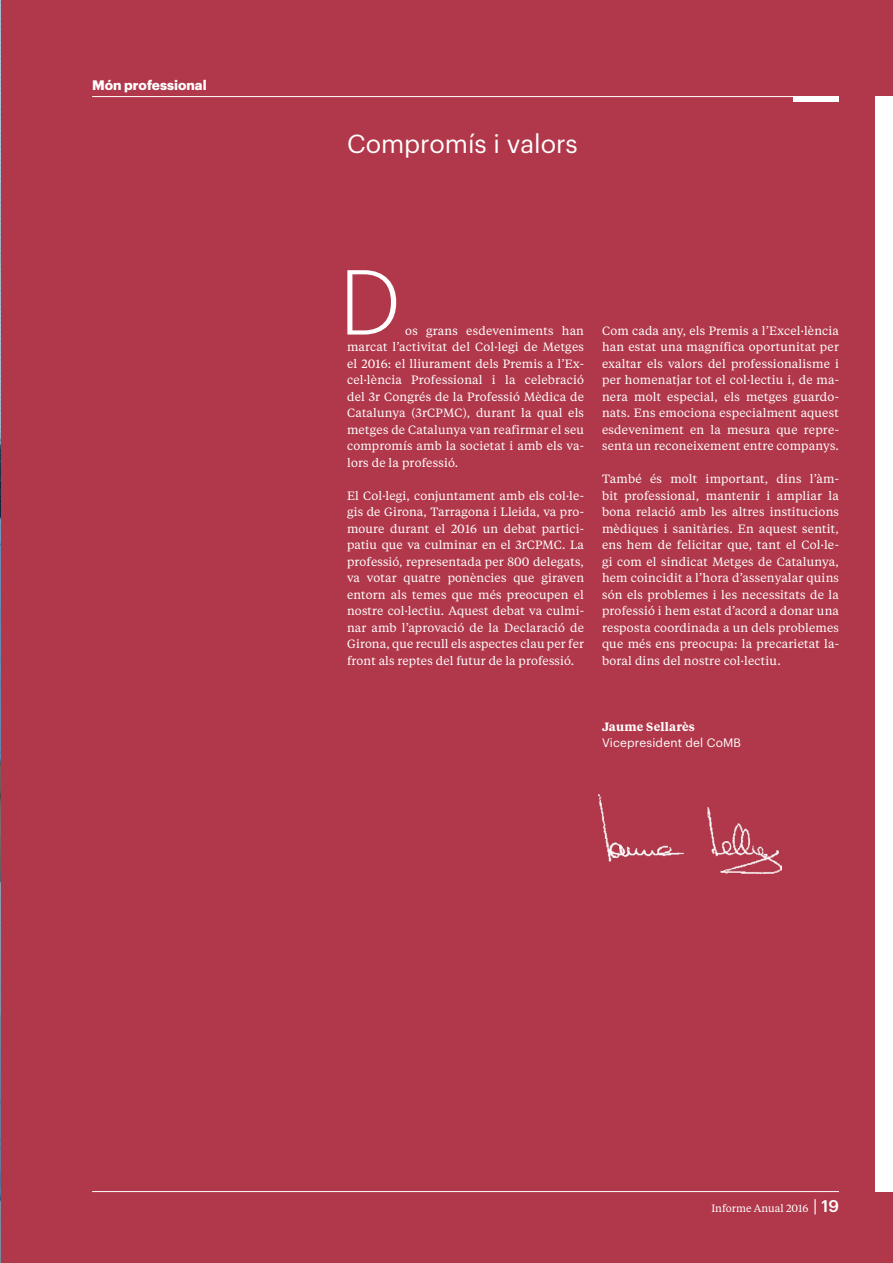
<style>
.page{position:relative;width:893px;height:1263px;background:#b1374a}
.page>*{position:absolute;margin:0;border:0;box-sizing:border-box;transform-origin:0 0}
.t1{font:300 90px "Graphik";color:#fff}
.t2{font:25.5px "Graphik";color:#fff}
.t3{font:700 13.5px "Graphik";color:#fff}
.t4{font:12px/16.5px "Tiempos Text";letter-spacing:.015em;color:#fff;text-align:justify}
.t5{font:12px "Graphik";letter-spacing:.015em;color:#fff}
.t6{font:600 12px "Tiempos Text";letter-spacing:.015em;color:#fff}
.t7{font:10.5px "Tiempos Text";color:#fff}
.s1{font-family:"Graphik";font-size:16.5px}
.s2{font-family:"Graphik";font-weight:500;font-size:16.5px}
</style>
<div class="page">
<svg style="left:0;top:0;width:1px;height:1263px"></svg>
<hr style="left:92px;top:96px;width:747px;height:1px;background:#fff">
<div style="left:793px;top:97px;width:46px;height:5px;background:#fff"></div>
<hr style="left:92px;top:1191px;width:747px;height:1px;background:#fff">
<div style="left:876px;top:96px;width:17px;height:1095px;background:#fff"></div>
<img style="left:598px;top:795px;width:184px;height:79px">
<p class="t3" style="left:92px;top:74px;width:116px">Món professional</p>
<h2 class="t2" style="left:347px;top:125px;width:232px">Compromís i valors</h2>
<h1 class="t1" style="left:339px;top:236px;width:63px">D</h1>
<p class="t4" style="left:347px;top:321px;width:238px;text-indent:58px">os grans esdeveniments han marcat l’activitat del Col·legi de Metges el 2016: el lliurament dels Premis a l’Ex&shy;cel·lència Professional i la celebració del 3r Congrés de la Professió Mèdica de Catalunya (3rCPMC), durant la qual els metges de Catalunya van reafirmar el seu compromís amb la societat i amb els va&shy;lors de la professió.</p>
<p class="t4" style="left:347px;top:486px;width:238px">El Col·legi, conjuntament amb els col·le&shy;gis de Girona, Tarragona i Lleida, va pro&shy;moure durant el 2016 un debat partici&shy;patiu que va culminar en el 3rCPMC. La professió, representada per 800 delegats, va votar quatre ponències que giraven entorn als temes que més preocupen el nostre col·lectiu. Aquest debat va culmi&shy;nar amb l’aprovació de la Declaració de Girona, que recull els aspectes clau per fer front als reptes del futur de la professió.</p>
<p class="t4" style="left:602px;top:321px;width:238px">Com cada any, els Premis a l’Excel·lència han estat una magnífica oportunitat per exaltar els valors del professionalisme i per homenatjar tot el col·lectiu i, de ma&shy;nera molt especial, els metges guardo&shy;nats. Ens emociona especialment aquest esdeveniment en la mesura que repre&shy;senta un reconeixement entre companys.</p>
<p class="t4" style="left:602px;top:470px;width:238px">També és molt important, dins l’àm&shy;bit professional, mantenir i ampliar la bona relació amb les altres institucions mèdiques i sanitàries. En aquest sentit, ens hem de felicitar que, tant el Col·le&shy;gi com el sindicat Metges de Catalunya, hem coincidit a l’hora d’assenyalar quins són els problemes i les necessitats de la professió i hem estat d’acord a donar una resposta coordinada a un dels problemes que més ens preocupa: la precarietat la&shy;boral dins del nostre col·lectiu.</p>
<p class="t6" style="left:602px;top:718px;width:94px">Jaume Sellarès</p>
<p class="t5" style="left:602px;top:734px;width:141px">Vicepresident del CoMB</p>
<p class="t7" style="left:711px;top:1202px;width:129px">Informe Anual 2016 <span class="s1">|</span> <span class="s2">19</span></p>
</div>
